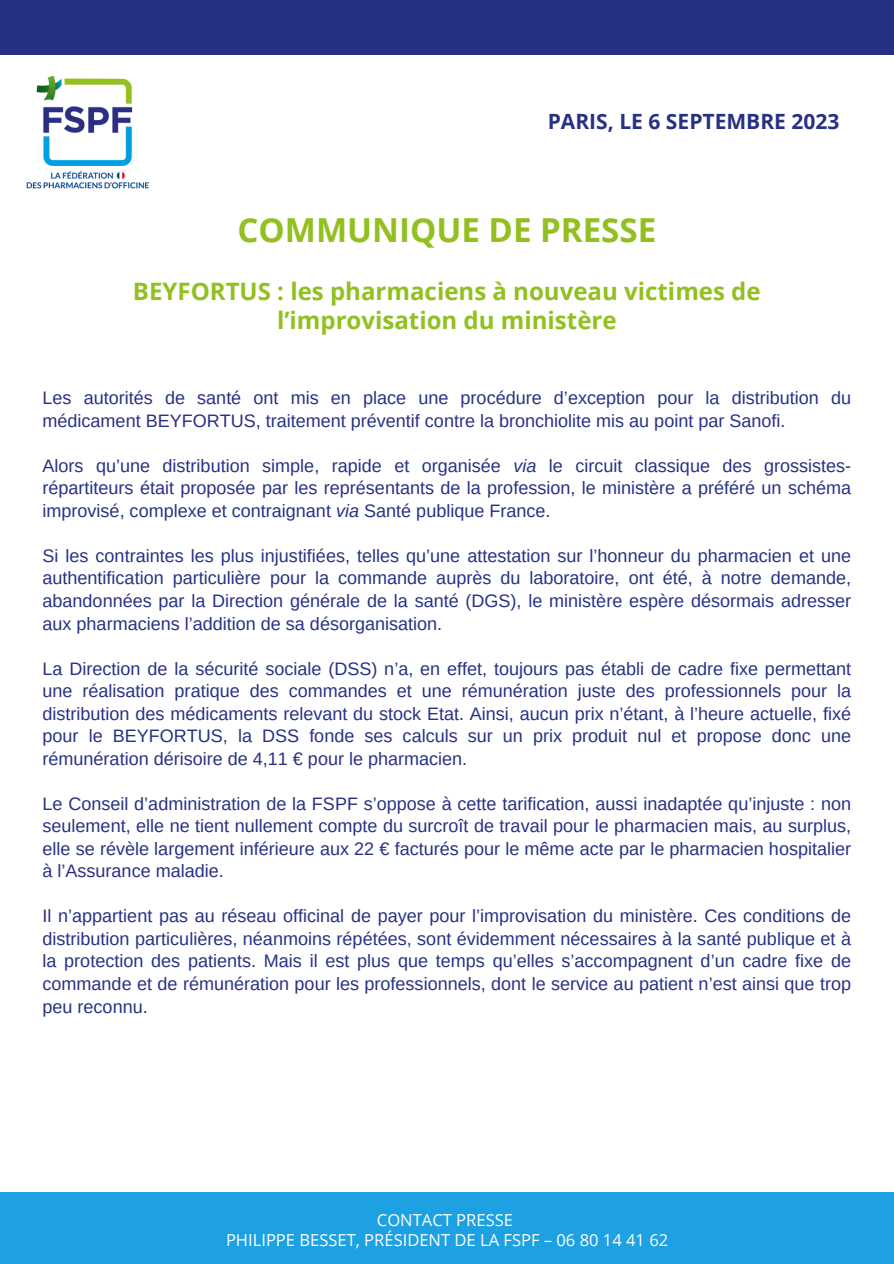
<style>
.page{position:relative;width:894px;height:1264px;background:#fff}
.page>*{position:absolute;margin:0;border:0;box-sizing:border-box;transform-origin:0 0}
.t1{font:700 33px "Open Sans";color:#91c020}
.t2{font:700 24px/28.2px "Open Sans";color:#91c020;text-align:center}
.t3{font:700 21px "Open Sans";color:#273184}
.t4{font:18px/22.5px "Arimo";color:#273184;text-align:justify}
.t5{font:16.5px "Open Sans";color:#fff}
.s1{font-style:italic}
</style>
<div class="page">
<div style="left:0;top:0;width:893px;height:55px;background:#273184"></div>
<img style="left:26px;top:75px;width:123px;height:114px">
<div style="left:0;top:1192px;width:893px;height:71px;background:#1da1e2"></div>
<p class="t3" style="left:547px;top:107px;width:293px">PARIS, LE 6 SEPTEMBRE 2023</p>
<p class="t1" style="left:237px;top:207px;width:420px">COMMUNIQUE DE PRESSE</p>
<p class="t2" style="left:133px;top:277px;width:629px">BEYFORTUS : les pharmaciens à nouveau victimes de l’improvisation du ministère</p>
<p class="t4" style="left:42px;top:387px;width:809px">Les autorités de santé ont mis en place une procédure d’exception pour la distribution du médicament BEYFORTUS, traitement préventif contre la bronchiolite mis au point par Sanofi.</p>
<p class="t4" style="left:42px;top:454px;width:809px">Alors qu’une distribution simple, rapide et organisée <span class="s1">via</span> le circuit classique des grossistes&shy;répartiteurs était proposée par les représentants de la profession, le ministère a préféré un schéma improvisé, complexe et contraignant <span class="s1">via</span> Santé publique France.</p>
<p class="t4" style="left:42px;top:544px;width:809px">Si les contraintes les plus injustifiées, telles qu’une attestation sur l’honneur du pharmacien et une authentification particulière pour la commande auprès du laboratoire, ont été, à notre demande, abandonnées par la Direction générale de la santé (DGS), le ministère espère désormais adresser aux pharmaciens l’addition de sa désorganisation.</p>
<p class="t4" style="left:42px;top:657px;width:809px">La Direction de la sécurité sociale (DSS) n’a, en effet, toujours pas établi de cadre fixe permettant une réalisation pratique des commandes et une rémunération juste des professionnels pour la distribution des médicaments relevant du stock Etat. Ainsi, aucun prix n’étant, à l’heure actuelle, fixé pour le BEYFORTUS, la DSS fonde ses calculs sur un prix produit nul et propose donc une rémunération dérisoire de 4,11 € pour le pharmacien.</p>
<p class="t4" style="left:42px;top:792px;width:809px">Le Conseil d’administration de la FSPF s’oppose à cette tarification, aussi inadaptée qu’injuste : non seulement, elle ne tient nullement compte du surcroît de travail pour le pharmacien mais, au surplus, elle se révèle largement inférieure aux 22 € facturés pour le même acte par le pharmacien hospitalier à l’Assurance maladie.</p>
<p class="t4" style="left:42px;top:904px;width:809px">Il n’appartient pas au réseau officinal de payer pour l’improvisation du ministère. Ces conditions de distribution particulières, néanmoins répétées, sont évidemment nécessaires à la santé publique et à la protection des patients. Mais il est plus que temps qu’elles s’accompagnent d’un cadre fixe de commande et de rémunération pour les professionnels, dont le service au patient n’est ainsi que trop peu reconnu.</p>
<p class="t5" style="left:377px;top:1207px;width:138px">CONTACT PRESSE</p>
<p class="t5" style="left:226px;top:1228px;width:443px">PHILIPPE BESSET, PRÉSIDENT DE LA FSPF – 06 80 14 41 62</p>
</div>
